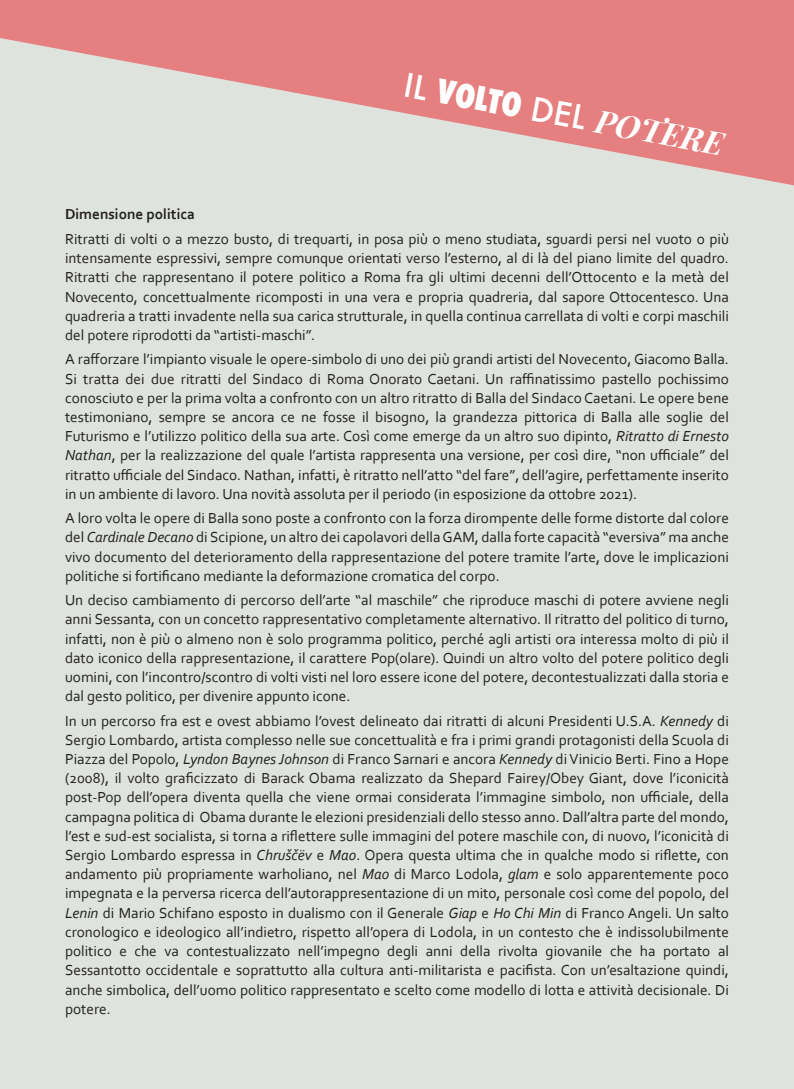
<style>
.page{position:relative;width:794px;height:1089px;background:#dfe3de}
.page>*{position:absolute;margin:0;border:0;box-sizing:border-box;transform-origin:0 0}
.t1{font:italic 700 32px "Playfair Display";color:#fff}
.t2{font:15.2px/19.2px "Corbel";color:#231f20;text-align:justify}
.t3{font:700 15.2px "Corbel";color:#231f20}
.s1{font-family:"Futura";font-weight:500;font-style:normal}
.s2{font-family:"Futura";font-weight:800;font-style:normal;font-stretch:condensed}
.s3{font-style:italic}
</style>
<div class="page">
<svg style="left:0;top:0;width:794px;height:185px;fill:#e68080"></svg>
<h1 class="t1" style="left:410px;top:58px;width:326px;rotate:11deg"><span class="s1">IL</span> <span class="s2">VOLTO</span> <span class="s1">DEL</span> POTERE</h1>
<p class="t3" style="left:65px;top:205px;width:131px">Dimensione politica</p>
<p class="t2" style="left:65px;top:229px;width:665px">Ritratti di volti o a mezzo busto, di trequarti, in posa più o meno studiata, sguardi persi nel vuoto o più intensamente espressivi, sempre comunque orientati verso l’esterno, al di là del piano limite del quadro.<br>Ritratti che rappresentano il potere politico a Roma fra gli ultimi decenni dell’Ottocento e la metà del Novecento, concettualmente ricomposti in una vera e propria quadreria, dal sapore Ottocentesco. Una quadreria a tratti invadente nella sua carica strutturale, in quella continua carrellata di volti e corpi maschili del potere riprodotti da “artisti-maschi”.</p>
<p class="t2" style="left:65px;top:349px;width:665px">A rafforzare l’impianto visuale le opere-simbolo di uno dei più grandi artisti del Novecento, Giacomo Balla.<br>Si tratta dei due ritratti del Sindaco di Roma Onorato Caetani. Un raffinatissimo pastello pochissimo conosciuto e per la prima volta a confronto con un altro ritratto di Balla del Sindaco Caetani. Le opere bene testimoniano, sempre se ancora ce ne fosse il bisogno, la grandezza pittorica di Balla alle soglie del Futurismo e l’utilizzo politico della sua arte. Così come emerge da un altro suo dipinto, <span class="s3">Ritratto di Ernesto Nathan</span>, per la realizzazione del quale l’artista rappresenta una versione, per così dire, “non ufficiale” del ritratto ufficiale del Sindaco. Nathan, infatti, è ritratto nell’atto “del fare”, dell’agire, perfettamente inserito in un ambiente di lavoro. Una novità assoluta per il periodo (in esposizione da ottobre 2021).</p>
<p class="t2" style="left:65px;top:508px;width:665px">A loro volta le opere di Balla sono poste a confronto con la forza dirompente delle forme distorte dal colore del <span class="s3">Cardinale Decano</span> di Scipione, un altro dei capolavori della GAM, dalla forte capacità “eversiva” ma anche vivo documento del deterioramento della rappresentazione del potere tramite l’arte, dove le implicazioni politiche si fortificano mediante la deformazione cromatica del corpo.</p>
<p class="t2" style="left:65px;top:590px;width:665px">Un deciso cambiamento di percorso dell’arte “al maschile” che riproduce maschi di potere avviene negli anni Sessanta, con un concetto rappresentativo completamente alternativo. Il ritratto del politico di turno, infatti, non è più o almeno non è solo programma politico, perché agli artisti ora interessa molto di più il dato iconico della rappresentazione, il carattere Pop(olare). Quindi un altro volto del potere politico degli uomini, con l’incontro/scontro di volti visti nel loro essere icone del potere, decontestualizzati dalla storia e dal gesto politico, per divenire appunto icone.</p>
<p class="t2" style="left:65px;top:710px;width:665px">In un percorso fra est e ovest abbiamo l’ovest delineato dai ritratti di alcuni Presidenti U.S.A. <span class="s3">Kennedy</span> di Sergio Lombardo, artista complesso nelle sue concettualità e fra i primi grandi protagonisti della Scuola di Piazza del Popolo, <span class="s3">Lyndon Baynes Johnson</span> di Franco Sarnari e ancora <span class="s3">Kennedy</span> di Vinicio Berti. Fino a Hope (2008), il volto graficizzato di Barack Obama realizzato da Shepard Fairey/Obey Giant, dove l’iconicità post-Pop dell’opera diventa quella che viene ormai considerata l’immagine simbolo, non ufficiale, della campagna politica di Obama durante le elezioni presidenziali dello stesso anno. Dall’altra parte del mondo, l’est e sud-est socialista, si torna a riflettere sulle immagini del potere maschile con, di nuovo, l’iconicità di Sergio Lombardo espressa in <span class="s3">Chruščëv</span> e <span class="s3">Mao</span>. Opera questa ultima che in qualche modo si riflette, con andamento più propriamente warholiano, nel <span class="s3">Mao</span> di Marco Lodola, <span class="s3">glam</span> e solo apparentemente poco impegnata e la perversa ricerca dell’autorappresentazione di un mito, personale così come del popolo, del <span class="s3">Lenin</span> di Mario Schifano esposto in dualismo con il Generale <span class="s3">Giap</span> e <span class="s3">Ho Chi Min</span> di Franco Angeli. Un salto cronologico e ideologico all’indietro, rispetto all’opera di Lodola, in un contesto che è indissolubilmente politico e che va contestualizzato nell’impegno degli anni della rivolta giovanile che ha portato al Sessantotto occidentale e soprattutto alla cultura anti-militarista e pacifista. Con un’esaltazione quindi, anche simbolica, dell’uomo politico rappresentato e scelto come modello di lotta e attività decisionale. Di potere.</p>
</div>
